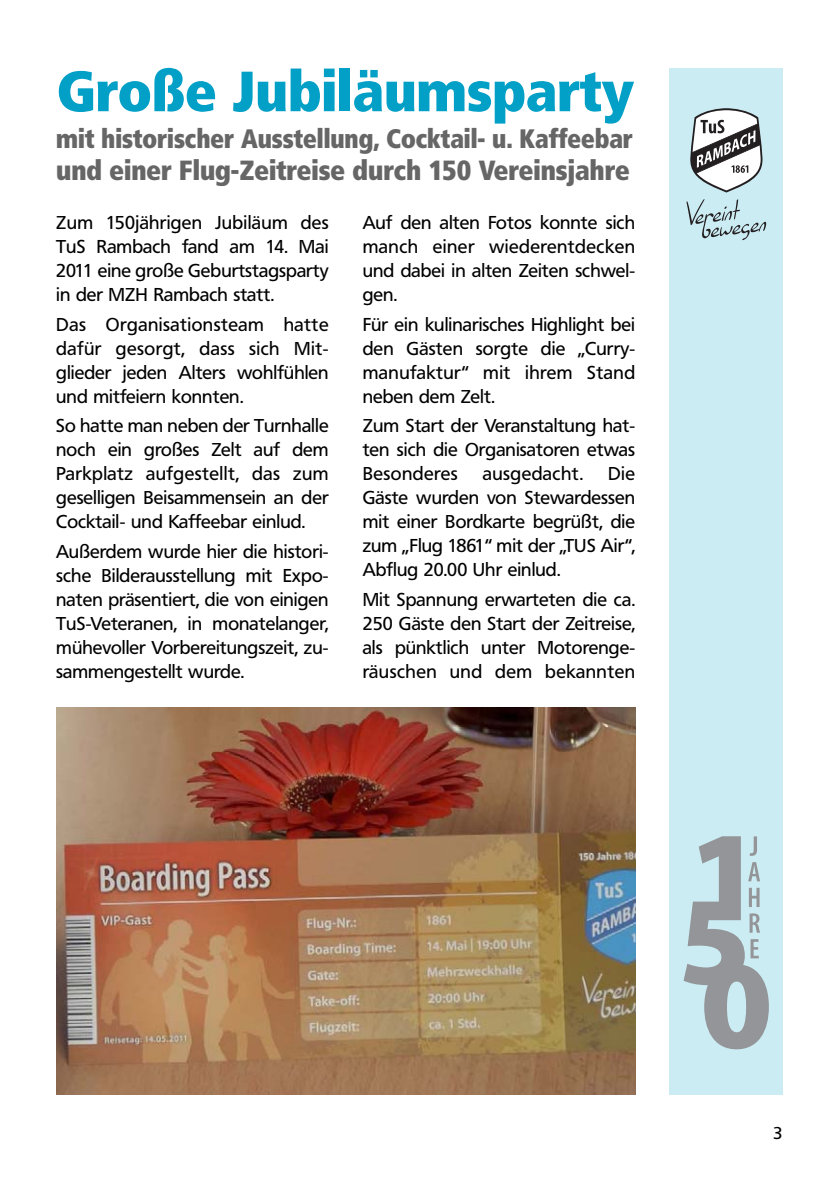
<style>
.page{position:relative;width:840px;height:1191px;background:#fff}
.page>*{position:absolute;margin:0;border:0;box-sizing:border-box;transform-origin:0 0}
.t1{font:800 56px "Frutiger Condensed BQ";color:#02a0c6}
.t2{font:800 27.4px "Frutiger Condensed BQ";color:#666}
.t3{font:800 26.4px "Frutiger Condensed BQ";color:#666;scale:.95 1}
.t4{font:18.4px/24px "Frutiger BQ";color:#000;text-align:justify}
.t5{font:18.4px "Frutiger BQ";letter-spacing:.02em;color:#000}
.t6{font:17px "Frutiger BQ";color:#000}
</style>
<div class="page">
<div style="left:668px;top:68px;width:114px;height:1026px;background:#ccecf4"></div>
<svg style="left:683px;top:836px;width:85px;height:213px"></svg>
<svg style="left:686px;top:199px;width:79px;height:41px"></svg>
<svg style="left:690px;top:108px;width:73px;height:84px"></svg>
<img style="left:56px;top:707px;width:578px;height:387px">
<h1 class="t1" style="left:57px;top:70px;width:578px">Große Jubiläumsparty</h1>
<h3 class="t3" style="left:56px;top:129px;width:608px">mit historischer Ausstellung, Cocktail- u. Kaffeebar</h3>
<h2 class="t2" style="left:56px;top:160px;width:574px">und einer Flug-Zeitreise durch 150 Vereinsjahre</h2>
<p class="t4" style="left:56px;top:212px;width:274px">Zum 150jährigen Jubiläum des TuS Rambach fand am 14. Mai 2011 eine große Geburtstagsparty in der MZH Rambach statt.</p>
<p class="t4" style="left:56px;top:314px;width:274px">Das Organisationsteam hatte dafür gesorgt, dass sich Mit&shy;glieder jeden Alters wohlfühlen und mitfeiern konnten.</p>
<p class="t4" style="left:56px;top:415px;width:274px">So hatte man neben der Turnhalle noch ein großes Zelt auf dem Parkplatz aufgestellt, das zum geselligen Beisammensein an der Cocktail- und Kaffeebar einlud.</p>
<p class="t4" style="left:56px;top:541px;width:274px">Außerdem wurde hier die histori&shy;sche Bilderausstellung mit Expo&shy;naten präsentiert, die von einigen TuS-Veteranen, in monatelanger, mühevoller Vorbereitungszeit, zu&shy;sammengestellt wurde.</p>
<p class="t4" style="left:362px;top:212px;width:274px">Auf den alten Fotos konnte sich manch einer wiederentdecken und dabei in alten Zeiten schwel&shy;gen.</p>
<p class="t4" style="left:362px;top:314px;width:274px">Für ein kulinarisches Highlight bei den Gästen sorgte die „Curry&shy;manufaktur“ mit ihrem Stand neben dem Zelt.</p>
<p class="t4" style="left:362px;top:415px;width:274px">Zum Start der Veranstaltung hat&shy;ten sich die Organisatoren etwas Besonderes</p>
<p class="t5" style="left:482px;top:466px;width:102px">ausgedacht.</p>
<p class="t4" style="left:362px;top:463px;width:274px;text-indent:245px">Die Gäste wurden von Stewardessen mit einer Bordkarte begrüßt, die zum „Flug 1861“ mit der „TUS Air“, Abflug 20.00 Uhr einlud.</p>
<p class="t4" style="left:362px;top:589px;width:274px">Mit Spannung erwarteten die ca.<br>250 Gäste den Start der Zeitreise, als pünktlich unter Motorenge&shy;räuschen und dem bekannten</p>
<p class="t6" style="left:773px;top:1126px;width:11px">3</p>
</div>
